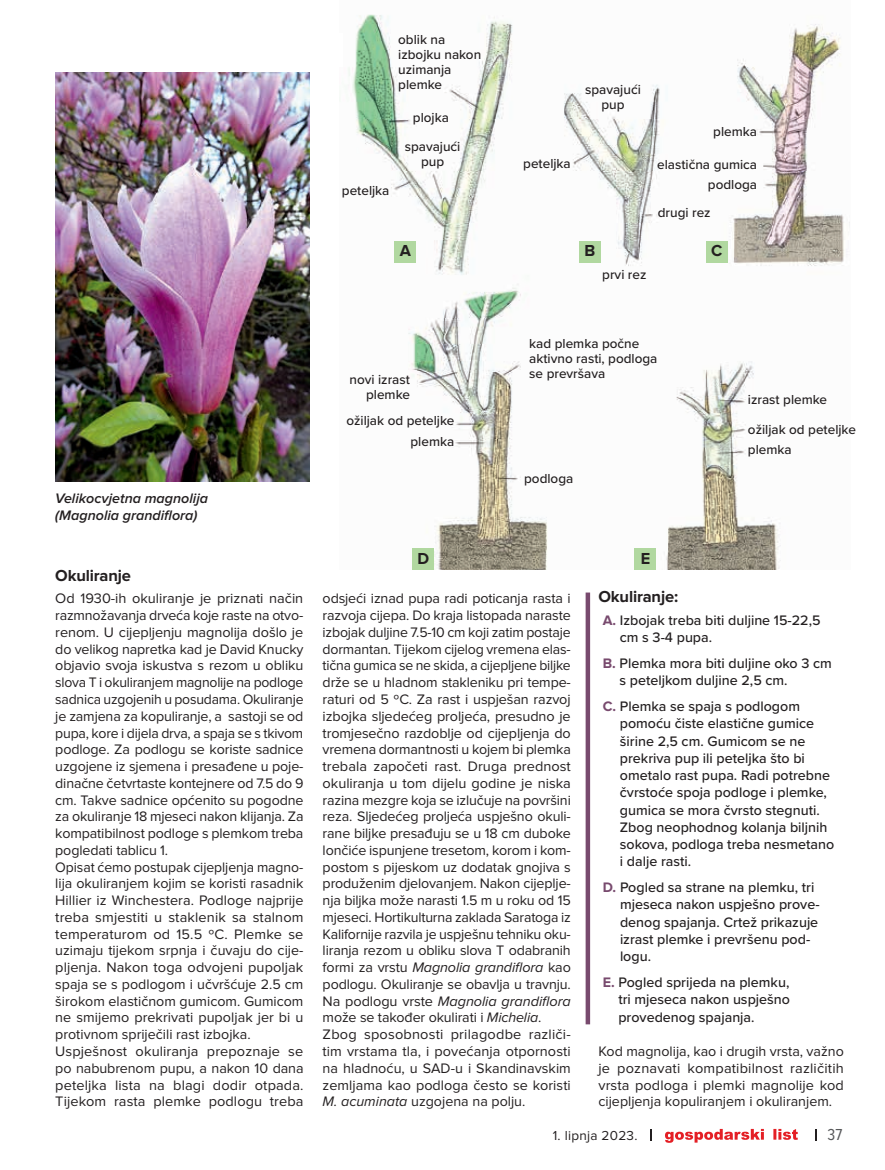
<style>
.page{position:relative;width:885px;height:1170px;background:#fff}
.page>*{position:absolute;margin:0;border:0;box-sizing:border-box;transform-origin:0 0}
.t1{font:700 16.5px "Proxima Nova";letter-spacing:-.01em;color:#231f20}
.t2{font:16.5px "Proxima Nova Cond";color:#57585a}
.t3{font:14.25px/16.8px "Proxima Nova";letter-spacing:-.01em;color:#231f20}
.t4{font:500 14.25px/17.2px "Proxima Nova";color:#231f20}
.t5{font:italic 600 14.25px/17.2px "Proxima Nova";color:#231f20}
.t6{font:500 13.5px/15px "Proxima Nova";color:#231f20}
.t7{font:13.5px "Proxima Nova";letter-spacing:.02em;color:#231f20}
.s1{font-style:italic}
.s2{font-weight:700;color:#784a6e}
</style>
<div class="page">
<svg style="left:650px;top:1129px;width:2px;height:11px"></svg>
<svg style="left:665px;top:1128px;width:132px;height:14px"></svg>
<img style="left:55px;top:72px;width:254px;height:410px">
<img style="left:348px;top:14px;width:500px;height:556px">
<div style="left:585px;top:592px;width:5px;height:432px;background:#784a6e"></div>
<div style="left:395px;top:241px;width:21px;height:21px;background:#b1d8a0"></div>
<div style="left:412px;top:548px;width:22px;height:22px;background:#b1d8a0"></div>
<div style="left:579px;top:241px;width:21px;height:21px;background:#b1d8a0"></div>
<div style="left:634px;top:548px;width:22px;height:22px;background:#b1d8a0"></div>
<div style="left:706px;top:241px;width:21px;height:21px;background:#b1d8a0"></div>
<p class="t6" style="left:342px;top:182px;width:49px">peteljka</p>
<p class="t6" style="left:398px;top:32px;width:84px">oblik na izbojku nakon uzimanja plemke</p>
<p class="t6" style="left:404px;top:102px;width:57px;line-height:29.2px;text-align:center">plojka spavajući</p>
<p class="t6" style="left:421px;top:153px;width:25px">pup</p>
<p class="t1" style="left:400px;top:243px;width:13px">A</p>
<p class="t6" style="left:523px;top:155px;width:49px">peteljka</p>
<p class="t6" style="left:585px;top:81px;width:57px;text-align:center">spavajući pup</p>
<p class="t1" style="left:584px;top:243px;width:12px">B</p>
<p class="t6" style="left:602px;top:266px;width:46px">prvi rez</p>
<p class="t6" style="left:713px;top:123px;width:45px">plemka</p>
<p class="t6" style="left:657px;top:156px;width:101px">elastična gumica</p>
<p class="t6" style="left:707px;top:177px;width:51px">podloga</p>
<p class="t6" style="left:657px;top:204px;width:54px">drugi rez</p>
<p class="t1" style="left:711px;top:243px;width:13px">C</p>
<p class="t5" style="left:55px;top:490px;width:154px">Velikocvjetna magnolija (Magnolia grandiflora)</p>
<p class="t1" style="left:55px;top:568px;width:77px">Okuliranje</p>
<p class="t3" style="left:55px;top:591px;width:250px">Od 1930-ih okuliranje je priznati način razmnožavanja drveća koje raste na otvo&shy;renom. U cijepljenju magnolija došlo je do velikog napretka kad je David Knucky objavio svoja iskustva s rezom u obliku slova T i okuliranjem magnolije na podloge sadnica uzgojenih u posudama. Okuliranje je zamjena za kopuliranje, a sastoji se od pupa, kore i dijela drva, a spaja se s tkivom podloge. Za podlogu se koriste sadnice uzgojene iz sjemena i presađene u poje&shy;dinačne četvrtaste kontejnere od 7.5 do 9 cm. Takve sadnice općenito su pogodne za okuliranje 18 mjeseci nakon klijanja. Za kompatibilnost podloge s plemkom treba pogledati tablicu 1.<br>Opisat ćemo postupak cijepljenja magno&shy;lija okuliranjem kojim se koristi rasadnik Hillier iz Winchestera. Podloge najprije treba smjestiti u staklenik sa stalnom temperaturom od 15.5 ºC. Plemke se uzimaju tijekom srpnja i čuvaju do cije&shy;pljenja. Nakon toga odvojeni pupoljak spaja se s podlogom i učvršćuje 2.5 cm širokom elastičnom gumicom. Gumicom ne smijemo prekrivati pupoljak jer bi u protivnom spriječili rast izbojka.<br>Uspješnost okuliranja prepoznaje se po nabubrenom pupu, a nakon 10 dana peteljka lista na blagi dodir otpada.<br>Tijekom rasta plemke podlogu treba</p>
<p class="t6" style="left:349px;top:371px;width:62px;text-align:right">novi izrast plemke</p>
<p class="t6" style="left:346px;top:412px;width:109px">ožiljak od peteljke</p>
<p class="t6" style="left:410px;top:433px;width:45px">plemka</p>
<p class="t1" style="left:417px;top:551px;width:13px">D</p>
<p class="t6" style="left:529px;top:335px;width:130px">kad plemka počne aktivno rasti, podloga se prevršava</p>
<p class="t6" style="left:524px;top:470px;width:51px">podloga</p>
<p class="t1" style="left:640px;top:551px;width:11px">E</p>
<p class="t6" style="left:747px;top:391px;width:81px">izrast plemke</p>
<p class="t6" style="left:747px;top:422px;width:109px">ožiljak od peteljke</p>
<p class="t6" style="left:747px;top:441px;width:45px">plemka</p>
<p class="t3" style="left:322px;top:591px;width:250px">odsjeći iznad pupa radi poticanja rasta i razvoja cijepa. Do kraja listopada naraste izbojak duljine 7.5-10 cm koji zatim postaje dormantan. Tijekom cijelog vremena elas&shy;tična gumica se ne skida, a cijepljene biljke drže se u hladnom stakleniku pri tempe&shy;raturi od 5 ºC. Za rast i uspješan razvoj izbojka sljedećeg proljeća, presudno je tromjesečno razdoblje od cijepljenja do vremena dormantnosti u kojem bi plemka trebala započeti rast. Druga prednost okuliranja u tom dijelu godine je niska razina mezgre koja se izlučuje na površini reza. Sljedećeg proljeća uspješno okuli&shy;rane biljke presađuju se u 18 cm duboke lončiće ispunjene tresetom, korom i kom&shy;postom s pijeskom uz dodatak gnojiva s produženim djelovanjem. Nakon cijeplje&shy;nja biljka može narasti 1.5 m u roku od 15 mjeseci. Hortikulturna zaklada Saratoga iz Kalifornije razvila je uspješnu tehniku oku&shy;liranja rezom u obliku slova T odabranih formi za vrstu <span class="s1">Magnolia grandiflora</span> kao podlogu. Okuliranje se obavlja u travnju.<br>Na podlogu vrste <span class="s1">Magnolia grandiflora </span>može se također okulirati i <span class="s1">Michelia</span>.<br>Zbog sposobnosti prilagodbe različi&shy;tim vrstama tla, i povećanja otpornosti na hladnoću, u SAD-u i Skandinavskim zemljama kao podloga često se koristi <span class="s1">M. acuminata</span> uzgojena na polju.</p>
<p class="t1" style="left:598px;top:589px;width:81px">Okuliranje:</p>
<p class="t4" style="left:619px;top:611px;width:202px;text-indent:-17px"><span class="s2">A.</span> Izbojak treba biti duljine 15-22,5 cm s 3-4 pupa.</p>
<p class="t4" style="left:619px;top:654px;width:214px;text-indent:-17px"><span class="s2">B.</span> Plemka mora biti duljine oko 3 cm s peteljkom duljine 2,5 cm.</p>
<p class="t4" style="left:619px;top:697px;width:216px;text-indent:-17px"><span class="s2">C.</span> Plemka se spaja s podlogom pomoću čiste elastične gumice širine 2,5 cm. Gumicom se ne prekriva pup ili peteljka što bi ometalo rast pupa. Radi potrebne čvrstoće spoja podloge i plemke, gumica se mora čvrsto stegnuti.<br>Zbog neophodnog kolanja biljnih sokova, podloga treba nesmetano i dalje rasti.</p>
<p class="t4" style="left:620px;top:878px;width:201px;text-indent:-17px"><span class="s2">D.</span> Pogled sa strane na plemku, tri mjeseca nakon uspješno prove&shy;denog spajanja. Crtež prikazuje izrast plemke i prevršenu pod&shy;logu.</p>
<p class="t4" style="left:618px;top:973px;width:173px;text-align:justify;text-indent:-16px"><span class="s2">E.</span> Pogled sprijeda na plemku, tri mjeseca nakon uspješno provedenog spajanja.</p>
<p class="t3" style="left:598px;top:1043px;width:247px;text-align:justify">Kod magnolija, kao i drugih vrsta, važno je poznavati kompatibilnost različitih vrsta podloga i plemki magnolije kod cijepljenja kopuliranjem i okuliranjem.</p>
<p class="t7" style="left:552px;top:1128px;width:86px">1. lipnja 2023.</p>
<p class="t2" style="left:827px;top:1127px;width:16px">37</p>
</div>
